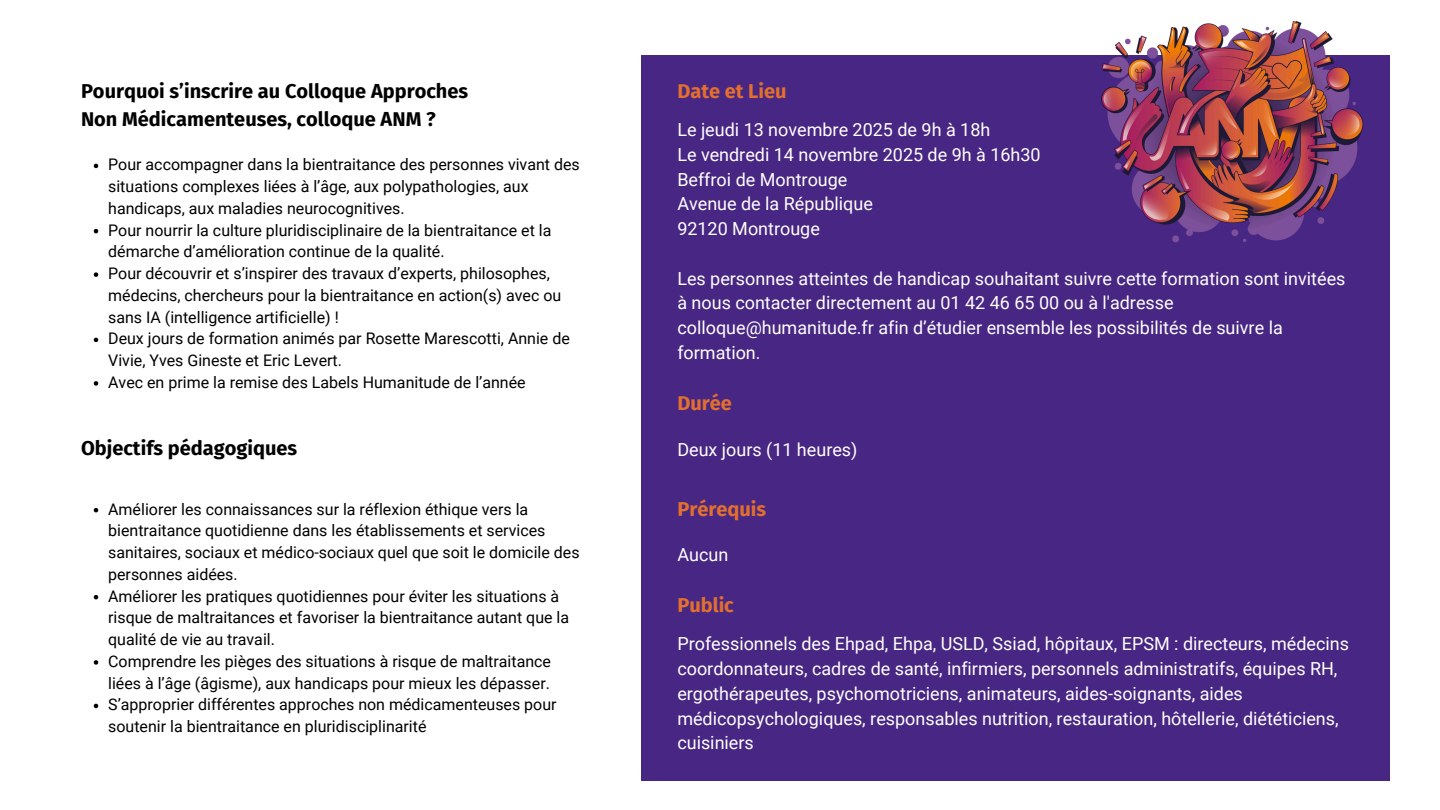
<style>
.page{position:relative;width:1440px;height:810px;background:#fff}
.page>*{position:absolute;margin:0;border:0;box-sizing:border-box;transform-origin:0 0}
.t1{font:700 20px/27.8px "Fira Sans";color:#000}
.t2{font:700 20px "Fira Sans";color:#e16f2e}
.t3{font:18px/24.8px "Roboto";color:#fff}
.t4{font:16px/21.8px "Roboto";color:#000}
</style>
<div class="page">
<svg style="left:94px;top:508px;width:4px;height:4px"></svg>
<svg style="left:94px;top:595px;width:4px;height:4px"></svg>
<svg style="left:94px;top:660px;width:4px;height:5px"></svg>
<svg style="left:94px;top:704px;width:4px;height:4px"></svg>
<div style="left:642px;top:55px;width:748px;height:725px;background:#482683"></div>
<img style="left:1101px;top:21px;width:263px;height:222px">
<svg style="left:94px;top:164px;width:4px;height:4px"></svg>
<svg style="left:94px;top:229px;width:4px;height:4px"></svg>
<svg style="left:94px;top:272px;width:4px;height:5px"></svg>
<svg style="left:94px;top:338px;width:4px;height:4px"></svg>
<svg style="left:94px;top:381px;width:4px;height:5px"></svg>
<p class="t1" style="left:81px;top:78px;width:389px">Pourquoi s’inscrire au Colloque Approches<br>Non Médicamenteuses, colloque ANM ?</p>
<p class="t2" style="left:677px;top:80px;width:111px">Date et Lieu</p>
<p class="t3" style="left:677px;top:118px;width:365px">Le jeudi 13 novembre 2025 de 9h à 18h<br>Le vendredi 14 novembre 2025 de 9h à 16h30<br>Beffroi de Montrouge<br>Avenue de la République<br>92120 Montrouge</p>
<h1 class="t3" style="left:677px;top:266px;width:670px">Les personnes atteintes de handicap souhaitant suivre cette formation sont invitées à nous contacter directement au 01 42 46 65 00 ou à l'adresse colloque@humanitude.fr afin d’étudier ensemble les possibilités de suivre la formation.</h1>
<h2 class="t2" style="left:677px;top:391px;width:56px">Durée</h2>
<h2 class="t3" style="left:677px;top:438px;width:182px">Deux jours (11 heures)</h2>
<h1 class="t2" style="left:677px;top:497px;width:90px">Prérequis</h1>
<h2 class="t3" style="left:677px;top:543px;width:52px">Aucun</h2>
<h1 class="t2" style="left:677px;top:594px;width:58px">Public</h1>
<h2 class="t3" style="left:677px;top:632px;width:673px">Professionnels des Ehpad, Ehpa, USLD, Ssiad, hôpitaux, EPSM : directeurs, médecins coordonnateurs, cadres de santé, infirmiers, personnels administratifs, équipes RH, ergothérapeutes, psychomotriciens, animateurs, aides-soignants, aides médicopsychologiques, responsables nutrition, restauration, hôtellerie, diététiciens, cuisiniers</h2>
<p class="t4" style="left:108px;top:154px;width:473px">Pour accompagner dans la bientraitance des personnes vivant des situations complexes liées à l’âge, aux polypathologies, aux handicaps, aux maladies neurocognitives.</p>
<p class="t4" style="left:108px;top:219px;width:445px">Pour nourrir la culture pluridisciplinaire de la bientraitance et la démarche d’amélioration continue de la qualité.</p>
<h1 class="t4" style="left:108px;top:263px;width:455px">Pour découvrir et s’inspirer des travaux d’experts, philosophes, médecins, chercheurs pour la bientraitance en action(s) avec ou sans IA (intelligence artificielle) !</h1>
<p class="t4" style="left:108px;top:328px;width:463px">Deux jours de formation animés par Rosette Marescotti, Annie de<br>Vivie, Yves Gineste et Eric Levert.</p>
<p class="t4" style="left:108px;top:372px;width:419px">Avec en prime la remise des Labels Humanitude de l’année</p>
<h1 class="t1" style="left:81px;top:435px;width:218px">Objectifs pédagogiques</h1>
<h1 class="t4" style="left:108px;top:498px;width:473px">Améliorer les connaissances sur la réflexion éthique vers la bientraitance quotidienne dans les établissements et services sanitaires, sociaux et médico-sociaux quel que soit le domicile des personnes aidées.</h1>
<p class="t4" style="left:108px;top:585px;width:462px">Améliorer les pratiques quotidiennes pour éviter les situations à risque de maltraitances et favoriser la bientraitance autant que la qualité de vie au travail.</p>
<p class="t4" style="left:108px;top:651px;width:444px">Comprendre les pièges des situations à risque de maltraitance liées à l’âge (âgisme), aux handicaps pour mieux les dépasser.</p>
<p class="t4" style="left:108px;top:694px;width:450px">S’approprier différentes approches non médicamenteuses pour soutenir la bientraitance en pluridisciplinarité</p>
</div>
